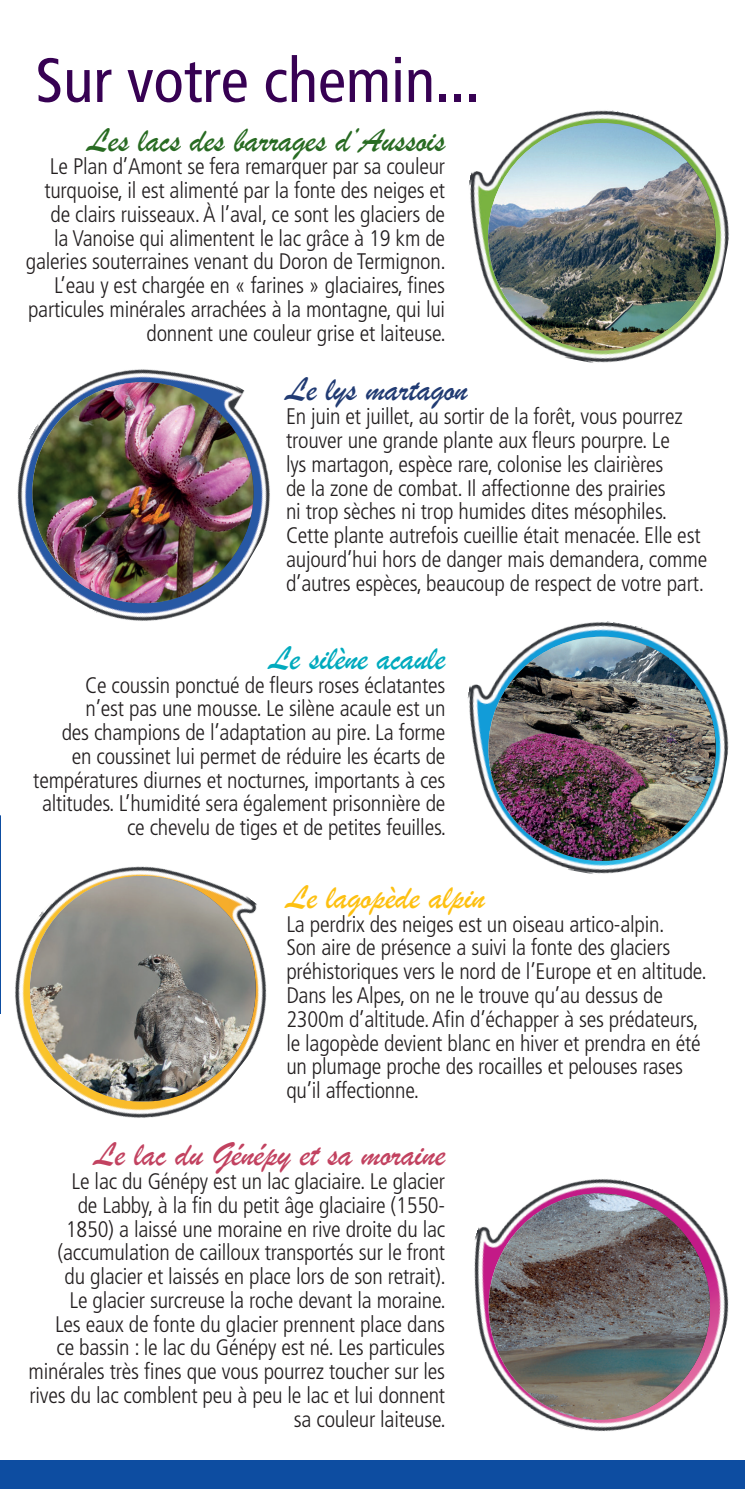
<style>
.page{position:relative;width:745px;height:1489px;background:#fff}
.page>*{position:absolute;margin:0;border:0;box-sizing:border-box;transform-origin:0 0}
.t1{font:condensed 62.5px "Frutiger LT Std";color:#370153}
.t2{font:35px "Brush Script";letter-spacing:-.01em;color:#286b22}
.t3{font:35px "Brush Script";letter-spacing:-.01em;color:#c24260}
.t4{font:35px "Brush Script";letter-spacing:-.01em;color:#fdc011}
.t5{font:35px "Brush Script";letter-spacing:-.01em;color:#00aabe}
.t6{font:35px "Brush Script";letter-spacing:-.01em;color:#213b73}
.t7{font:300 condensed 22.5px/23.8px "Frutiger LT Std";letter-spacing:-.01em;color:#231f20;text-align:right}
</style>
<div class="page">
<hr style="left:0;top:978px;width:1px;height:510px;background:#0d4da1">
<div style="left:0;top:1460px;width:744px;height:28px;background:#0d4da1"></div>
<img style="left:467px;top:621px;width:262px;height:253px">
<img style="left:488px;top:636px;width:227px;height:224px">
<img style="left:0;top:815px;width:267px;height:351px">
<img style="left:30px;top:876px;width:225px;height:225px">
<img style="left:474px;top:1179px;width:255px;height:253px">
<img style="left:488px;top:1193px;width:221px;height:226px">
<img style="left:17px;top:369px;width:253px;height:252px">
<img style="left:32px;top:382px;width:221px;height:221px;border-radius:110px">
<img style="left:469px;top:110px;width:260px;height:253px">
<img style="left:488px;top:123px;width:227px;height:227px;border-radius:114px">
<h1 class="t1" style="left:35px;top:44px;width:446px">Sur votre chemin...</h1>
<h2 class="t2" style="left:88px;top:117px;width:359px">Les lacs des barrages d’Aussois</h2>
<p class="t7" style="left:26px;top:155px;width:421px">Le Plan d’Amont se fera remarquer par sa couleur turquoise, il est alimenté par la fonte des neiges et de clairs ruisseaux. À l’aval, ce sont les glaciers de<br>la Vanoise qui alimentent le lac grâce à 19 km de galeries souterraines venant du Doron de Termignon.<br>L’eau y est chargée en « farines » glaciaires, fines particules minérales arrachées à la montagne, qui lui donnent une couleur grise et laiteuse.</p>
<h2 class="t6" style="left:286px;top:366px;width:183px">Le lys martagon</h2>
<p class="t7" style="left:286px;top:405px;width:422px;text-align:left">En juin et juillet, au sortir de la forêt, vous pourrez trouver une grande plante aux fleurs pourpre. Le<br>lys martagon, espèce rare, colonise les clairières<br>de la zone de combat. Il affectionne des prairies<br>ni trop sèches ni trop humides dites mésophiles.<br>Cette plante autrefois cueillie était menacée. Elle est aujourd’hui hors de danger mais demandera, comme d’autres espèces, beaucoup de respect de votre part.</p>
<h2 class="t5" style="left:269px;top:634px;width:177px">Le silène acaule</h2>
<p class="t7" style="left:33px;top:673px;width:414px">Ce coussin ponctué de fleurs roses éclatantes<br>n’est pas une mousse. Le silène acaule est un<br>des champions de l’adaptation au pire. La forme<br>en coussinet lui permet de réduire les écarts de températures diurnes et nocturnes, importants à ces altitudes. L’humidité sera également prisonnière de ce chevelu de tiges et de petites feuilles.</p>
<h2 class="t4" style="left:286px;top:874px;width:200px">Le lagopède alpin</h2>
<p class="t7" style="left:286px;top:912px;width:421px;text-align:left">La perdrix des neiges est un oiseau artico-alpin.<br>Son aire de présence a suivi la fonte des glaciers préhistoriques vers le nord de l’Europe et en altitude.<br>Dans les Alpes, on ne le trouve qu’au dessus de 2300m d’altitude. Afin d’échapper à ses prédateurs, le lagopède devient blanc en hiver et prendra en été un plumage proche des rocailles et pelouses rases qu’il affectionne.</p>
<h2 class="t3" style="left:94px;top:1131px;width:352px">Le lac du Génépy et sa moraine</h2>
<p class="t7" style="left:29px;top:1169px;width:418px">Le lac du Génépy est un lac glaciaire. Le glacier<br>de Labby, à la fin du petit âge glaciaire (1550- 1850) a laissé une moraine en rive droite du lac (accumulation de cailloux transportés sur le front<br>du glacier et laissés en place lors de son retrait).<br>Le glacier surcreuse la roche devant la moraine.<br>Les eaux de fonte du glacier prennent place dans<br>ce bassin : le lac du Génépy est né. Les particules minérales très fines que vous pourrez toucher sur les rives du lac comblent peu à peu le lac et lui donnent sa couleur laiteuse.</p>
</div>
